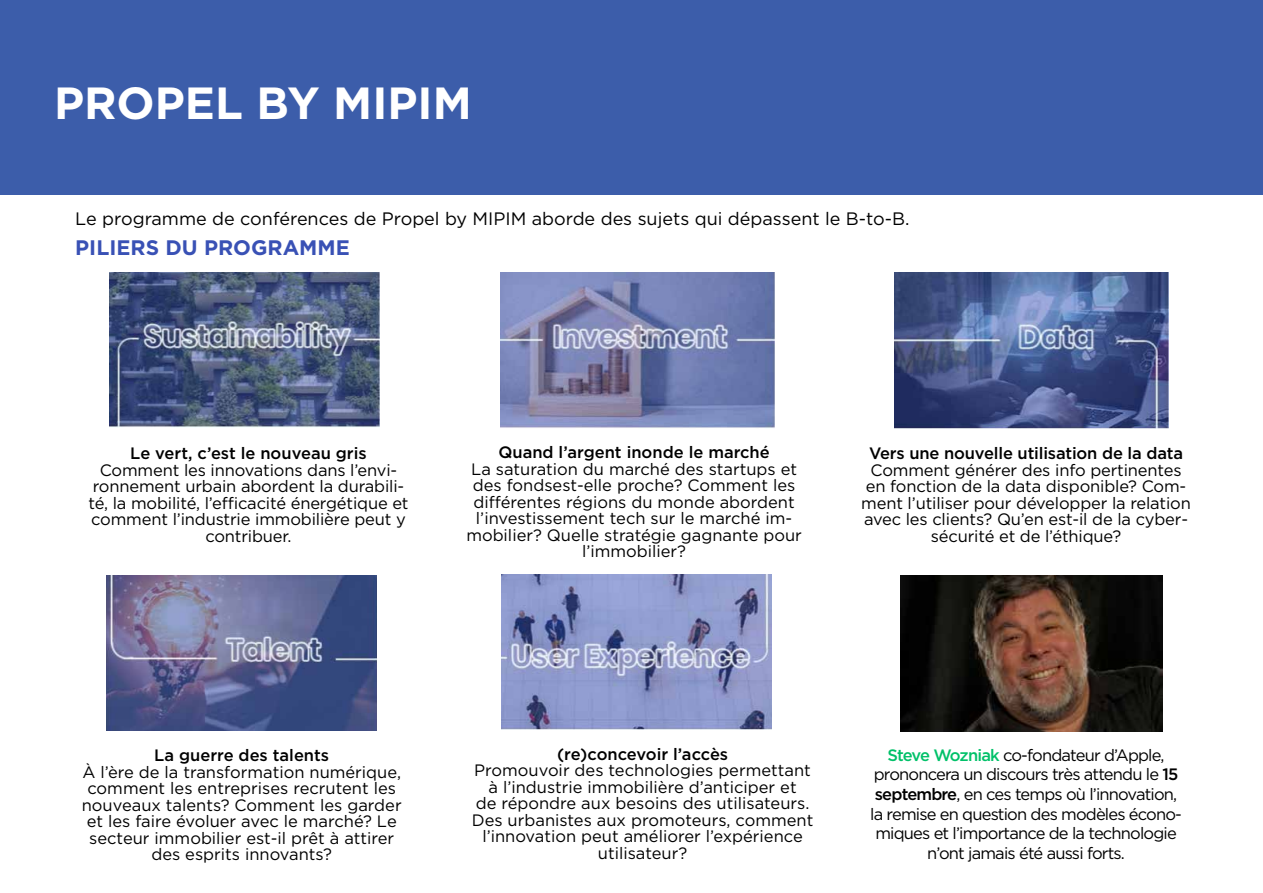
<style>
.page{position:relative;width:1263px;height:893px;background:#fff}
.page>*{position:absolute;margin:0;border:0;box-sizing:border-box;transform-origin:0 0}
.t1{font:700 45px "Gotham";color:#fff}
.t2{font:700 21px "Gotham";color:#3951b5}
.t3{font:18px "Gotham";color:#000}
.t4{font:16.5px/16.5px "Gotham";letter-spacing:-.01em;color:#000;text-align:center}
.t5{font:16.5px/19.5px "Gotham";letter-spacing:-.05em;color:#000;text-align:center}
.t6{font:500 16.5px "Gotham";color:#000}
.s1{font-weight:500;color:#00c169}
.s2{font-weight:500}
</style>
<div class="page">
<div style="left:0;top:0;width:1263px;height:195px;background:#3c5daa"></div>
<img style="left:502px;top:574px;width:270px;height:155px">
<img style="left:107px;top:575px;width:270px;height:155px">
<img style="left:894px;top:272px;width:274px;height:157px">
<img style="left:501px;top:272px;width:274px;height:156px">
<img style="left:110px;top:272px;width:269px;height:155px">
<img style="left:900px;top:575px;width:262px;height:157px">
<h1 class="t1" style="left:54px;top:73px;width:419px">PROPEL BY MIPIM</h1>
<p class="t3" style="left:75px;top:207px;width:836px">Le programme de conférences de Propel by MIPIM aborde des sujets qui dépassent le B-to-B.</p>
<p class="t2" style="left:75px;top:234px;width:276px">PILIERS DU PROGRAMME</p>
<p class="t6" style="left:130px;top:443px;width:238px">Le vert, c’est le nouveau gris</p>
<p class="t4" style="left:88px;top:461px;width:322px">Comment les innovations dans l’envi&shy;ronnement urbain abordent la durabili&shy;té, la mobilité, l’efficacité énergétique et comment l’industrie immobilière peut y contribuer.</p>
<p class="t6" style="left:498px;top:441px;width:273px">Quand l’argent inonde le marché</p>
<p class="t4" style="left:466px;top:460px;width:337px">La saturation du marché des startups et des fondsest-elle proche? Comment les différentes régions du monde abordent l’investissement tech sur le marché im&shy;mobilier? Quelle stratégie gagnante pour l’immobilier?</p>
<p class="t6" style="left:869px;top:443px;width:316px">Vers une nouvelle utilisation de la data</p>
<p class="t4" style="left:861px;top:461px;width:331px">Comment générer des info pertinentes en fonction de la data disponible? Com&shy;ment l’utiliser pour développer la relation avec les clients? Qu’en est-il de la cyber&shy;sécurité et de l’éthique?</p>
<p class="t6" style="left:154px;top:745px;width:176px">La guerre des talents</p>
<p class="t4" style="left:82px;top:763px;width:321px">À l’ère de la transformation numérique, comment les entreprises recrutent les nouveaux talents? Comment les garder et les faire évoluer avec le marché? Le secteur immobilier est-il prêt à attirer des esprits innovants?</p>
<p class="t6" style="left:557px;top:743px;width:173px">(re)concevoir l’accès</p>
<p class="t4" style="left:472px;top:762px;width:343px">Promouvoir des technologies permettant à l’industrie immobilière d’anticiper et<br>de répondre aux besoins des utilisateurs.<br>Des urbanistes aux promoteurs, comment l’innovation peut améliorer l’expérience utilisateur?</p>
<p class="t5" style="left:870px;top:745px;width:313px"><span class="s1">Steve Wozniak</span> co-fondateur d’Apple, prononcera un discours très attendu le <span class="s2">15 septembre</span>, en ces temps où l’innovation, la remise en question des modèles écono&shy;miques et l’importance de la technologie n’ont jamais été aussi forts.</p>
</div>
